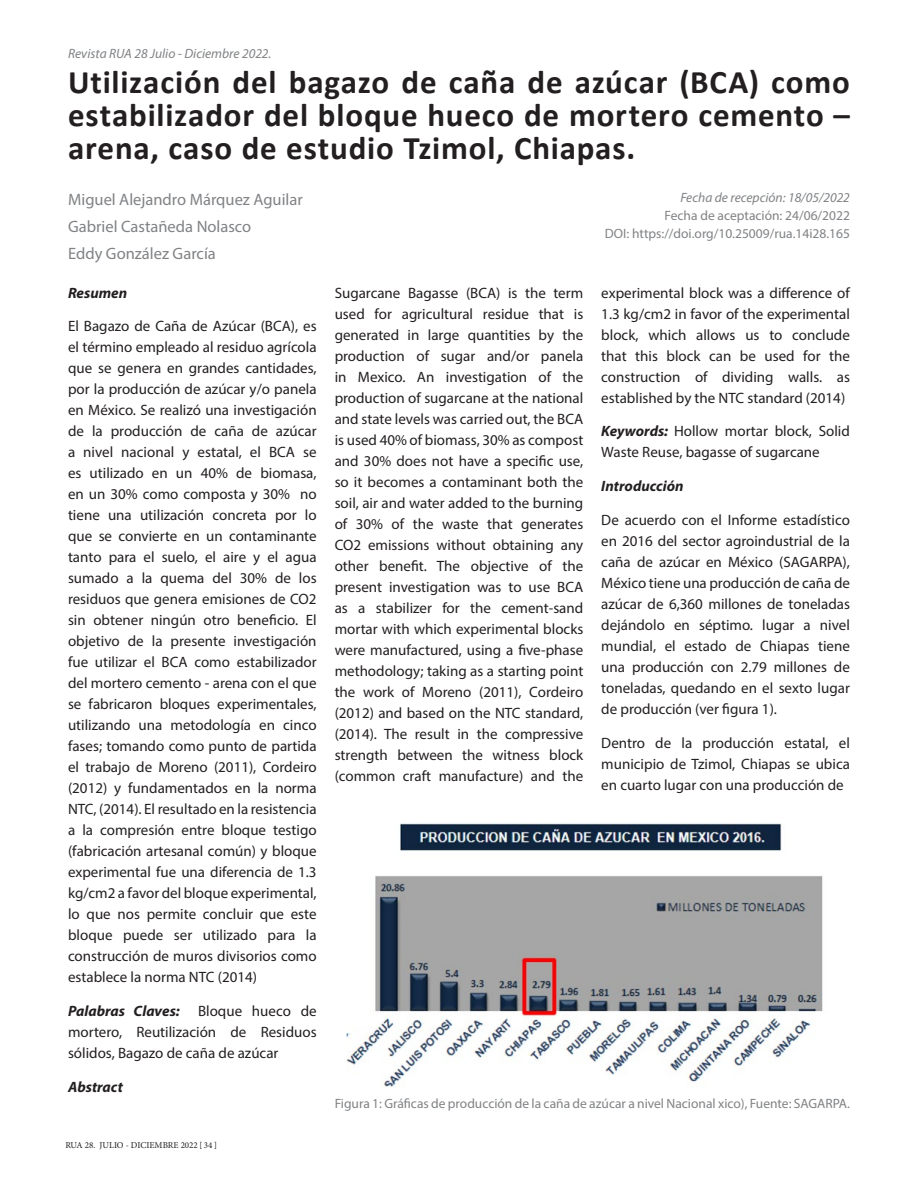
<style>
.page{position:relative;width:918px;height:1188px;background:#fff}
.page>*{position:absolute;margin:0;border:0;box-sizing:border-box;transform-origin:0 0}
.Títulos{font:700 33px/33px "Calibri";letter-spacing:.025em;color:#231f20;text-align:justify}
.Títulos-2{font:16.5px/27px "Myriad Pro";color:#808285}
.Párrafos_texto{font:15px/21px "Myriad Pro";color:#231f20;text-align:justify}
.Párrafos_texto-2{font:italic 700 15px "Myriad Pro";color:#231f20}
.Títulos-3{font:13.5px "Myriad Pro";color:#808285}
.Títulos-4{font:italic 13.5px "Myriad Pro";color:#808285}
.t1{font:9px "Minion Pro";color:#231f20}
.s1{font-weight:700;font-style:italic}
.s2{font-family:"Myriad Pro"}
</style>
<div class="page">
<img style="left:346px;top:822px;width:477px;height:265px">
<p class="Títulos-4" style="left:68px;top:45px;width:205px">Revista RUA 28 Julio - Diciembre 2022.</p>
<p class="Títulos" style="left:68px;top:65px;width:783px">Utilización del bagazo de caña de azúcar (BCA) como estabilizador del bloque hueco de mortero cemento – arena, caso de estudio Tzimol, Chiapas.</p>
<p class="Títulos-2" style="left:68px;top:185px;width:236px">Miguel Alejandro Márquez Aguilar<br>Gabriel Castañeda Nolasco</p>
<p class="Títulos-2" style="left:68px;top:239px;width:149px">Eddy González García</p>
<p class="Párrafos_texto-2" style="left:68px;top:283px;width:61px">Resumen</p>
<p class="Párrafos_texto" style="left:68px;top:316px;width:250px">El Bagazo de Caña de Azúcar (BCA), es el término empleado al residuo agrícola que se genera en grandes cantidades, por la producción de azúcar y/o panela en México. Se realizó una investigación de la producción de caña de azúcar a nivel nacional y estatal, el BCA se es utilizado en un 40% de biomasa, en un 30% como composta y 30% no tiene una utilización concreta por lo que se convierte en un contaminante tanto para el suelo, el aire y el agua sumado a la quema del 30% de los residuos que genera emisiones de CO2 sin obtener ningún otro beneficio. El objetivo de la presente investigación fue utilizar el BCA como estabilizador del mortero cemento - arena con el que se fabricaron bloques experimentales, utilizando una metodología en cinco fases; tomando como punto de partida el trabajo de Moreno (2011), Cordeiro (2012) y fundamentados en la norma NTC, (2014). El resultado en la resistencia a la compresión entre bloque testigo (fabricación artesanal común) y bloque experimental fue una diferencia de 1.3 kg/cm2 a favor del bloque experimental, lo que nos permite concluir que este bloque puede ser utilizado para la construcción de muros divisorios como establece la norma NTC (2014)</p>
<p class="Párrafos_texto" style="left:68px;top:1000px;width:250px"><span class="s1">Palabras Claves:</span> Bloque hueco de mortero, Reutilización de Residuos sólidos, Bagazo de caña de azúcar</p>
<p class="Párrafos_texto-2" style="left:68px;top:1077px;width:56px">Abstract</p>
<p class="Títulos-4" style="left:680px;top:190px;width:171px">Fecha de recepción: 18/05/2022</p>
<p class="Títulos-3" style="left:665px;top:208px;width:187px">Fecha de aceptación: 24/06/2022</p>
<p class="Títulos-3" style="left:605px;top:226px;width:246px">DOI: https://doi.org/10.25009/rua.14i28.165</p>
<p class="Párrafos_texto" style="left:335px;top:282px;width:250px">Sugarcane Bagasse (BCA) is the term used for agricultural residue that is generated in large quantities by the production of sugar and/or panela in Mexico. An investigation of the production of sugarcane at the national and state levels was carried out, the BCA is used 40% of biomass, 30% as compost and 30% does not have a specific use, so it becomes a contaminant both the soil, air and water added to the burning of 30% of the waste that generates CO2 emissions without obtaining any other benefit. The objective of the present investigation was to use BCA as a stabilizer for the cement-sand mortar with which experimental blocks were manufactured, using a five-phase methodology; taking as a starting point the work of Moreno (2011), Cordeiro (2012) and based on the NTC standard, (2014). The result in the compressive strength between the witness block (common craft manufacture) and the</p>
<p class="Párrafos_texto" style="left:601px;top:282px;width:250px">experimental block was a difference of 1.3 kg/cm2 in favor of the experimental block, which allows us to conclude that this block can be used for the construction of dividing walls. as established by the NTC standard (2014)</p>
<p class="Párrafos_texto" style="left:601px;top:421px;width:250px"><span class="s1">Keywords:</span> Hollow mortar block, Solid<br>Waste Reuse, bagasse of sugarcane</p>
<p class="Párrafos_texto-2" style="left:601px;top:476px;width:84px">Introducción</p>
<p class="Párrafos_texto" style="left:601px;top:509px;width:250px">De acuerdo con el Informe estadístico en 2016 del sector agroindustrial de la caña de azúcar en México (SAGARPA), México tiene una producción de caña de azúcar de 6,360 millones de toneladas dejándolo en séptimo. lugar a nivel mundial, el estado de Chiapas tiene una producción con 2.79 millones de toneladas, quedando en el sexto lugar de producción (ver figura 1).</p>
<p class="Párrafos_texto" style="left:601px;top:732px;width:250px">Dentro de la producción estatal, el municipio de Tzimol, Chiapas se ubica en cuarto lugar con una producción de</p>
<p class="t1" style="left:65px;top:1139px;width:153px">RUA 28. JULIO - DICIEMBRE 2022 <span class="s2">[</span> 34 <span class="s2">]</span></p>
<p class="Títulos-3" style="left:335px;top:1095px;width:517px">Figura 1: Gráficas de producción de la caña de azúcar a nivel Nacional xico), Fuente: SAGARPA.</p>
</div>
